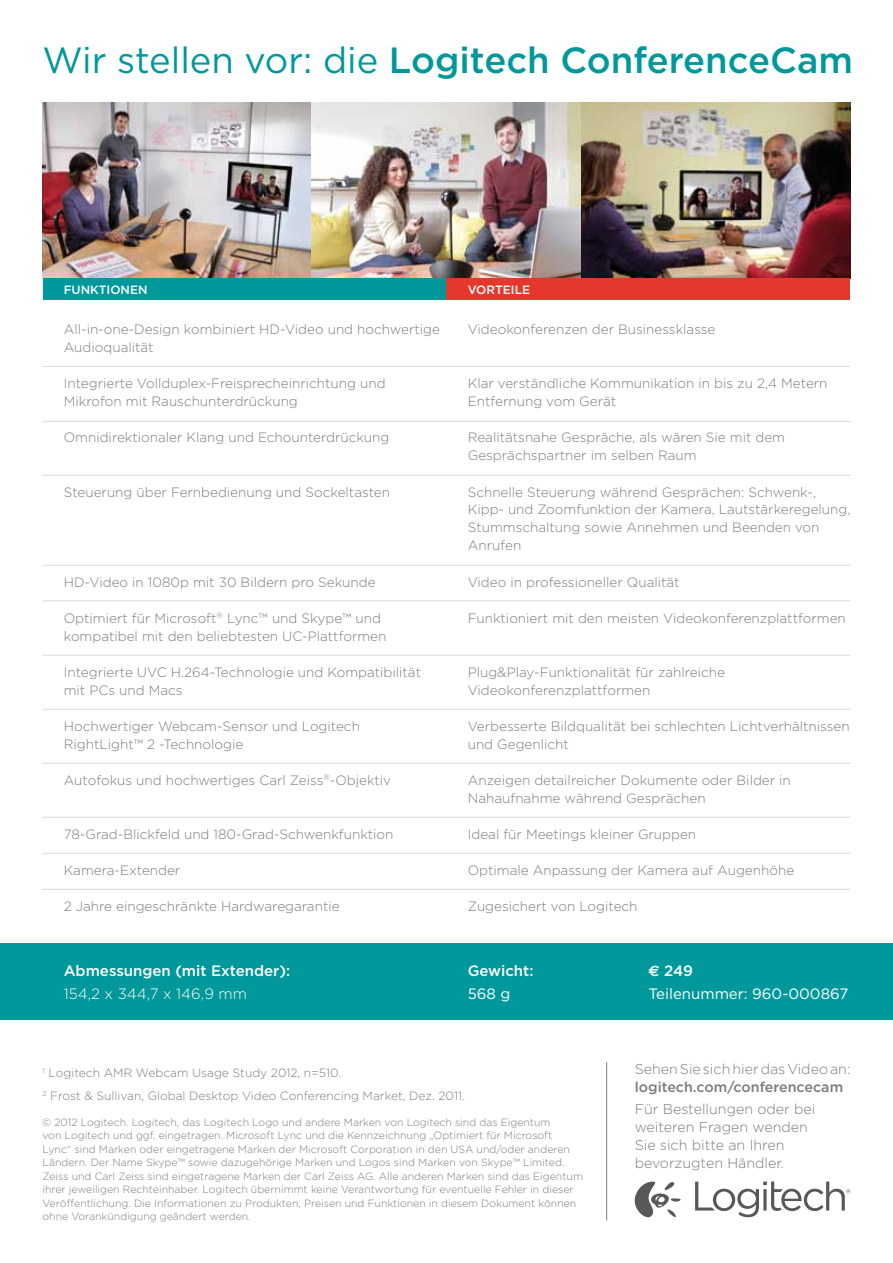
<style>
.page{position:relative;width:893px;height:1263px;background:#fff}
.page>*{position:absolute;margin:0;border:0;box-sizing:border-box;transform-origin:0 0}
.t1{font:500 36.45px "Gotham";color:#00989a}
.t2{font:500 15px "Gotham";color:#fff}
.t3{font:15px "Gotham";color:#fff}
.t4{font:300 15px "Gotham";color:#fff}
.t5{font:300 14.25px/18px "Gotham";color:#7b7c7e}
.t6{font:500 14.25px "Gotham";color:#7b7c7e}
.t7{font:300 13.5px/18px "Gotham";color:#7b7c7e}
.t8{font:300 12px/22.2px "Gotham";color:#7b7c7e}
.t9{font:500 12px "Gotham";color:#fff}
.t10{font:300 10.5px/13.5px "Gotham";color:#7b7c7e}
.s1{font-weight:400}
.s2{font-family:"Euro Sans";font-weight:700}
</style>
<div class="page">
<img style="left:43px;top:102px;width:807px;height:176px">
<div style="left:43px;top:278px;width:403px;height:21px;background:#00989a"></div>
<div style="left:0;top:943px;width:893px;height:77px;background:#00989a"></div>
<div style="left:446px;top:278px;width:404px;height:21px;background:#e5382c"></div>
<hr style="left:43px;top:366px;width:807px;height:1px;background:#d9dadb">
<hr style="left:43px;top:421px;width:807px;height:1px;background:#d9dadb">
<hr style="left:43px;top:475px;width:807px;height:1px;background:#d9dadb">
<hr style="left:43px;top:565px;width:807px;height:1px;background:#d9dadb">
<hr style="left:43px;top:600px;width:807px;height:1px;background:#d9dadb">
<hr style="left:43px;top:655px;width:807px;height:1px;background:#d9dadb">
<hr style="left:43px;top:709px;width:807px;height:1px;background:#d9dadb">
<hr style="left:43px;top:763px;width:807px;height:1px;background:#d9dadb">
<hr style="left:43px;top:817px;width:807px;height:1px;background:#d9dadb">
<hr style="left:43px;top:853px;width:807px;height:1px;background:#d9dadb">
<hr style="left:43px;top:889px;width:807px;height:1px;background:#d9dadb">
<svg style="left:695px;top:1181px;width:155px;height:36px"></svg>
<svg style="left:635px;top:1181px;width:46px;height:36px"></svg>
<hr style="left:606px;top:1062px;width:1px;height:158px;background:#7b7c7e">
<h1 class="t1" style="left:43px;top:39px;width:812px"><span class="s1">Wir stellen vor: die</span> Logitech ConferenceCam</h1>
<p class="t9" style="left:64px;top:283px;width:85px">Funktionen</p>
<p class="t9" style="left:468px;top:283px;width:55px">Vorteile</p>
<p class="t7" style="left:64px;top:320px;width:378px">All-in-one-Design kombiniert HD-Video und hochwertige<br>Audioqualität</p>
<p class="t7" style="left:64px;top:374px;width:323px">Integrierte Vollduplex-Freisprecheinrichtung und<br>Mikrofon mit Rauschunterdrückung</p>
<p class="t7" style="left:64px;top:428px;width:327px">Omnidirektionaler Klang und Echounterdrückung</p>
<p class="t7" style="left:64px;top:482px;width:328px">Steuerung über Fernbedienung und Sockeltasten</p>
<p class="t7" style="left:64px;top:572px;width:313px">HD-Video in 1080p mit 30 Bildern pro Sekunde</p>
<p class="t7" style="left:64px;top:608px;width:324px">Optimiert für Microsoft<sup>®</sup> Lync™ und Skype™ und kompatibel mit den beliebtesten UC-Plattformen</p>
<p class="t7" style="left:64px;top:662px;width:359px">Integrierte UVC H.264-Technologie und Kompatibilität mit PCs und Macs</p>
<p class="t7" style="left:64px;top:716px;width:298px">Hochwertiger Webcam-Sensor und Logitech<br>RightLight™ 2 -Technologie</p>
<p class="t7" style="left:64px;top:770px;width:329px">Autofokus und hochwertiges Carl Zeiss<sup>®</sup>-Objektiv</p>
<p class="t7" style="left:64px;top:824px;width:331px">78-Grad-Blickfeld und 180-Grad-Schwenkfunktion</p>
<p class="t7" style="left:64px;top:860px;width:118px">Kamera-Extender</p>
<p class="t7" style="left:64px;top:896px;width:277px">2 Jahre eingeschränkte Hardwaregarantie</p>
<p class="t2" style="left:64px;top:962px;width:228px">Abmessungen (mit Extender):</p>
<p class="t4" style="left:64px;top:985px;width:185px">154,2 x 344,7 x 146,9 mm</p>
<p class="t7" style="left:468px;top:320px;width:249px">Videokonferenzen der Businessklasse</p>
<p class="t7" style="left:468px;top:374px;width:361px">Klar verständliche Kommunikation in bis zu 2,4 Metern<br>Entfernung vom Gerät</p>
<p class="t7" style="left:468px;top:428px;width:319px">Realitätsnahe Gespräche, als wären Sie mit dem<br>Gesprächspartner im selben Raum</p>
<p class="t7" style="left:468px;top:482px;width:384px">Schnelle Steuerung während Gesprächen: Schwenk-, Kipp- und Zoomfunktion der Kamera, Lautstärkeregelung, Stummschaltung sowie Annehmen und Beenden von Anrufen</p>
<p class="t7" style="left:468px;top:572px;width:213px">Video in professioneller Qualität</p>
<p class="t7" style="left:468px;top:608px;width:380px">Funktioniert mit den meisten Videokonferenzplattformen</p>
<p class="t7" style="left:468px;top:662px;width:259px">Plug&amp;Play-Funktionalität für zahlreiche<br>Videokonferenzplattformen</p>
<p class="t7" style="left:468px;top:716px;width:383px">Verbesserte Bildqualität bei schlechten Lichtverhältnissen und Gegenlicht</p>
<p class="t7" style="left:468px;top:770px;width:325px">Anzeigen detailreicher Dokumente oder Bilder in<br>Nahaufnahme während Gesprächen</p>
<p class="t7" style="left:468px;top:824px;width:230px">Ideal für Meetings kleiner Gruppen</p>
<p class="t7" style="left:468px;top:860px;width:328px">Optimale Anpassung der Kamera auf Augenhöhe</p>
<p class="t7" style="left:468px;top:896px;width:171px">Zugesichert von Logitech</p>
<p class="t2" style="left:468px;top:962px;width:67px">Gewicht:</p>
<p class="t2" style="left:648px;top:962px;width:46px"><span class="s2">€</span> 249</p>
<p class="t3" style="left:468px;top:985px;width:44px">568 g</p>
<p class="t3" style="left:648px;top:985px;width:201px">Teilenummer: 960-000867</p>
<p class="t8" style="left:43px;top:1062px;width:424px"><sup>1</sup> Logitech AMR Webcam Usage Study 2012, n=510.<br><sup>2</sup> Frost &amp; Sullivan, Global Desktop Video Conferencing Market, Dez. 2011.</p>
<p class="t10" style="left:43px;top:1115px;width:542px">© 2012 Logitech. Logitech, das Logitech Logo und andere Marken von Logitech sind das Eigentum<br>von Logitech und ggf. eingetragen. Microsoft Lync und die Kennzeichnung „Optimiert für Microsoft Lync“ sind Marken oder eingetragene Marken der Microsoft Corporation in den USA und/oder anderen Ländern. Der Name Skype™ sowie dazugehörige Marken und Logos sind Marken von Skype™ Limited.<br>Zeiss und Carl Zeiss sind eingetragene Marken der Carl Zeiss AG. Alle anderen Marken sind das Eigentum ihrer jeweiligen Rechteinhaber. Logitech übernimmt keine Verantwortung für eventuelle Fehler in dieser Veröffentlichung. Die Informationen zu Produkten, Preisen und Funktionen in diesem Dokument können ohne Vorankündigung geändert werden.</p>
<p class="t5" style="left:635px;top:1060px;width:217px">Sehen Sie sich hier das Video an:</p>
<p class="t6" style="left:635px;top:1079px;width:210px">logitech.com/conferencecam</p>
<p class="t5" style="left:635px;top:1100px;width:182px">Für Bestellungen oder bei weiteren Fragen wenden<br>Sie sich bitte an Ihren bevorzugten Händler.</p>
</div>
